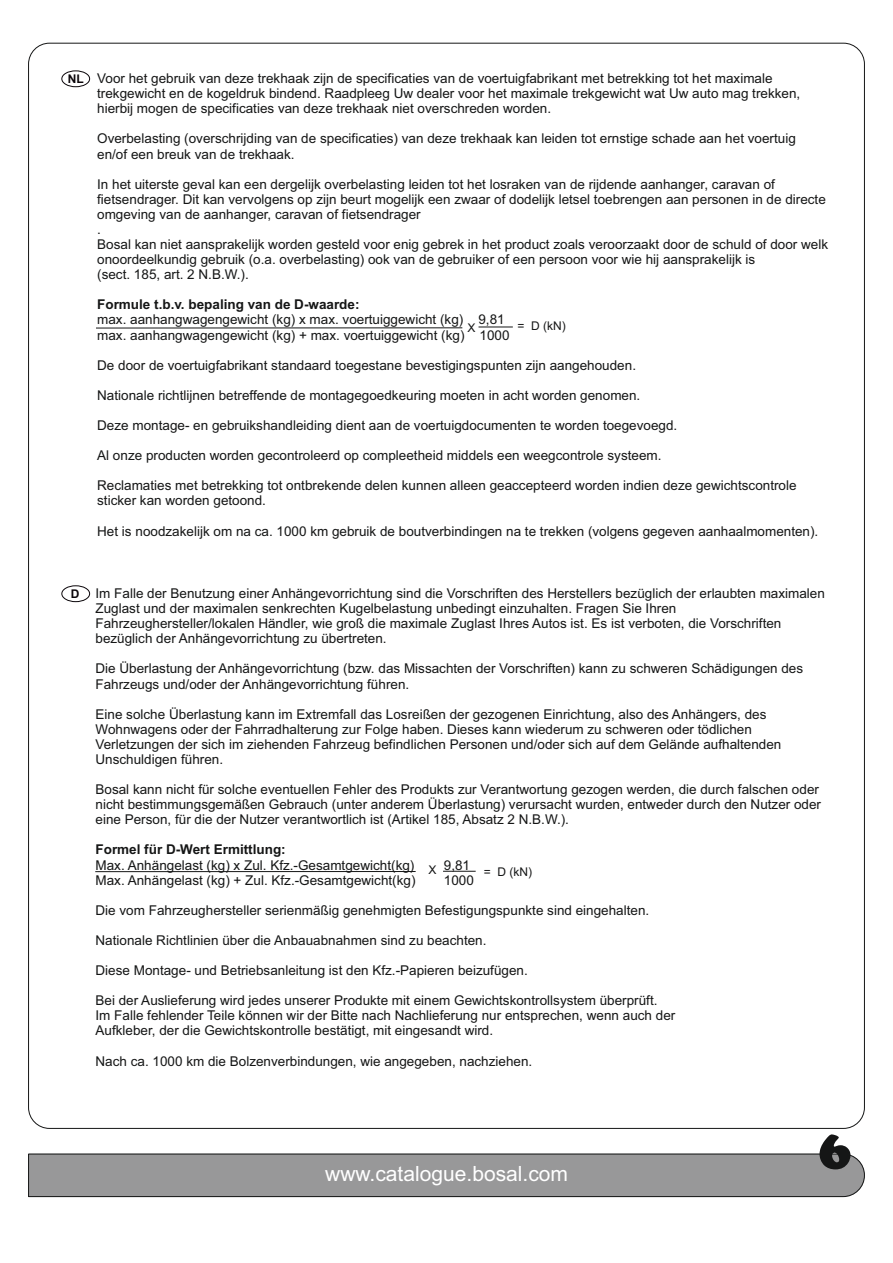
<style>
.page{position:relative;width:893px;height:1263px;background:#fff}
.page>*{position:absolute;margin:0;border:0;box-sizing:border-box;transform-origin:0 0}
.t1{font:900 54px "Cooper";color:#151616}
.t2{font:21px "Arial";color:#fff}
.t3{font:13.5px/15.1px "Arial";color:#151616}
.t4{font:700 13.5px "Arial";color:#151616}
.t5{font:12px "Arial";color:#151616}
.t6{font:700 12px "Arial";color:#0a0509}
</style>
<div class="page">
<svg style="left:61px;top:70px;width:29px;height:17px"></svg>
<hr style="left:95px;top:871px;width:321px;height:1px;background:#151616">
<hr style="left:443px;top:871px;width:33px;height:1px;background:#151616">
<svg style="left:61px;top:585px;width:29px;height:17px"></svg>
<svg style="left:28px;top:1153px;width:837px;height:44px;background:#929293"></svg>
<hr style="left:96px;top:328px;width:366px;height:1px;background:#151616">
<hr style="left:478px;top:327px;width:35px;height:1px;background:#151616">
<p class="t6" style="left:68px;top:74px;width:17px">NL</p>
<p class="t3" style="left:97px;top:72px;width:705px">Voor het gebruik van deze trekhaak zijn de specificaties van de voertuigfabrikant met betrekking tot het maximale trekgewicht en de kogeldruk bindend. Raadpleeg Uw dealer voor het maximale trekgewicht wat Uw auto mag trekken, hierbij mogen de specificaties van deze trekhaak niet overschreden worden.</p>
<p class="t3" style="left:97px;top:132px;width:700px">Overbelasting (overschrijding van de specificaties) van deze trekhaak kan leiden tot ernstige schade aan het voertuig en/of een breuk van de trekhaak.</p>
<p class="t3" style="left:97px;top:178px;width:732px">In het uiterste geval kan een dergelijk overbelasting leiden tot het losraken van de rijdende aanhanger, caravan of fietsendrager. Dit kan vervolgens op zijn beurt mogelijk een zwaar of dodelijk letsel toebrengen aan personen in de directe omgeving van de aanhanger, caravan of fietsendrager<br>.<br>Bosal kan niet aansprakelijk worden gesteld voor enig gebrek in het product zoals veroorzaakt door de schuld of door welk onoordeelkundig gebruik (o.a. overbelasting) ook van de gebruiker of een persoon voor wie hij aansprakelijk is<br>(sect. 185, art. 2 N.B.W.).</p>
<p class="t4" style="left:97px;top:299px;width:264px">Formule t.b.v. bepaling van de D-waarde:</p>
<p class="t3" style="left:97px;top:313px;width:414px">max. aanhangwagengewicht (kg) x max. voertuiggewicht (kg) 9,81 max. aanhangwagengewicht (kg) + max. voertuiggewicht (kg) 1000</p>
<p class="t3" style="left:97px;top:359px;width:540px">De door de voertuigfabrikant standaard toegestane bevestigingspunten zijn aangehouden.</p>
<p class="t3" style="left:97px;top:389px;width:545px">Nationale richtlijnen betreffende de montagegoedkeuring moeten in acht worden genomen.</p>
<p class="t3" style="left:97px;top:419px;width:582px">Deze montage- en gebruikshandleiding dient aan de voertuigdocumenten te worden toegevoegd.</p>
<p class="t3" style="left:97px;top:449px;width:566px">Al onze producten worden gecontroleerd op compleetheid middels een weegcontrole systeem.</p>
<p class="t3" style="left:97px;top:479px;width:701px">Reclamaties met betrekking tot ontbrekende delen kunnen alleen geaccepteerd worden indien deze gewichtscontrole sticker kan worden getoond.</p>
<p class="t3" style="left:97px;top:524px;width:723px">Het is noodzakelijk om na ca. 1000 km gebruik de boutverbindingen na te trekken (volgens gegeven aanhaalmomenten).</p>
<p class="t5" style="left:467px;top:323px;width:10px">X</p>
<p class="t5" style="left:517px;top:321px;width:50px">= D (kN)</p>
<p class="t6" style="left:71px;top:589px;width:10px">D</p>
<p class="t3" style="left:96px;top:587px;width:731px">Im Falle der Benutzung einer Anhängevorrichtung sind die Vorschriften des Herstellers bezüglich der erlaubten maximalen Zuglast und der maximalen senkrechten Kugelbelastung unbedingt einzuhalten. Fragen Sie Ihren Fahrzeughersteller/lokalen Händler, wie groß die maximale Zuglast Ihres Autos ist. Es ist verboten, die Vorschriften bezüglich der Anhängevorrichtung zu übertreten.</p>
<p class="t3" style="left:96px;top:662px;width:709px">Die Überlastung der Anhängevorrichtung (bzw. das Missachten der Vorschriften) kann zu schweren Schädigungen des<br>Fahrzeugs und/oder der Anhängevorrichtung führen.</p>
<p class="t3" style="left:96px;top:708px;width:687px">Eine solche Überlastung kann im Extremfall das Losreißen der gezogenen Einrichtung, also des Anhängers, des Wohnwagens oder der Fahrradhalterung zur Folge haben. Dieses kann wiederum zu schweren oder tödlichen Verletzungen der sich im ziehenden Fahrzeug befindlichen Personen und/oder sich auf dem Gelände aufhaltenden Unschuldigen führen.</p>
<p class="t3" style="left:96px;top:783px;width:727px">Bosal kann nicht für solche eventuellen Fehler des Produkts zur Verantwortung gezogen werden, die durch falschen oder nicht bestimmungsgemäßen Gebrauch (unter anderem Überlastung) verursacht wurden, entweder durch den Nutzer oder eine Person, für die der Nutzer verantwortlich ist (Artikel 185, Absatz 2 N.B.W.).</p>
<p class="t4" style="left:96px;top:845px;width:192px">Formel für D-Wert Ermittlung:</p>
<p class="t3" style="left:96px;top:858px;width:320px">Max. Anhängelast (kg) x Zul. Kfz.-Gesamtgewicht(kg)</p>
<p class="t3" style="left:444px;top:858px;width:28px">9,81</p>
<p class="t3" style="left:96px;top:873px;width:321px">Max. Anhängelast (kg) + Zul. Kfz.-Gesamtgewicht(kg)</p>
<p class="t3" style="left:444px;top:873px;width:32px">1000</p>
<p class="t3" style="left:96px;top:904px;width:555px">Die vom Fahrzeughersteller serienmäßig genehmigten Befestigungspunkte sind eingehalten.</p>
<p class="t3" style="left:96px;top:934px;width:392px">Nationale Richtlinien über die Anbauabnahmen sind zu beachten.</p>
<p class="t3" style="left:96px;top:964px;width:434px">Diese Montage- und Betriebsanleitung ist den Kfz.-Papieren beizufügen.</p>
<p class="t3" style="left:96px;top:994px;width:581px">Bei der Auslieferung wird jedes unserer Produkte mit einem Gewichtskontrollsystem überprüft.<br>Im Falle fehlender Teile können wir der Bitte nach Nachlieferung nur entsprechen, wenn auch der<br>Aufkleber, der die Gewichtskontrolle bestätigt, mit eingesandt wird.</p>
<p class="t3" style="left:96px;top:1054px;width:438px">Nach ca. 1000 km die Bolzenverbindungen, wie angegeben, nachziehen.</p>
<p class="t5" style="left:428px;top:865px;width:10px">X</p>
<p class="t5" style="left:484px;top:867px;width:50px">= D (kN)</p>
<h2 class="t2" style="left:325px;top:1165px;width:244px">www.catalogue.bosal.com</h2>
<h1 class="t1" style="left:819px;top:1132px;width:34px">6</h1>
</div>
